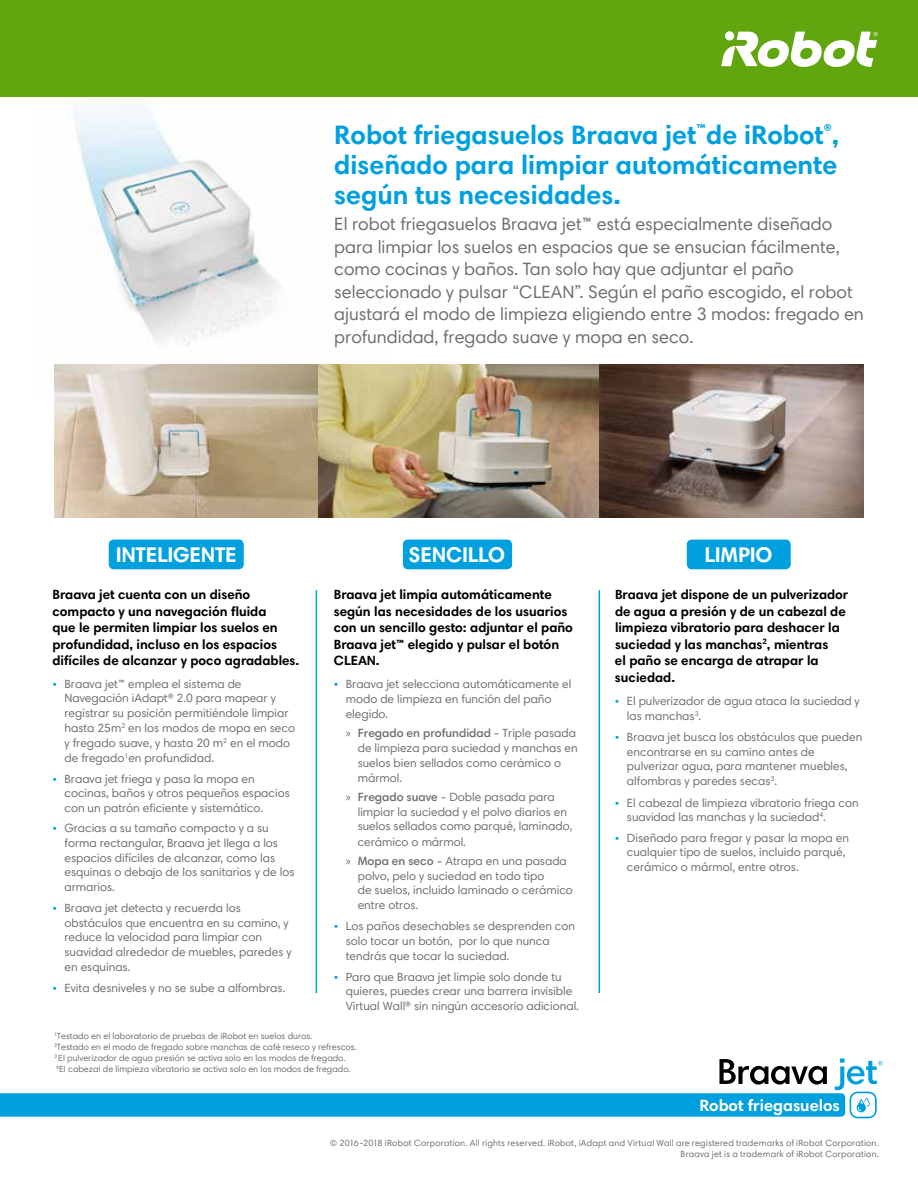
<style>
.page{position:relative;width:918px;height:1188px;background:#fff}
.page>*{position:absolute;margin:0;border:0;box-sizing:border-box;transform-origin:0 0}
.t1{font:700 27px/30px "Harmonia Sans Pro";color:#00a0df;text-align:justify}
.t2{font:700 21.45px "Harmonia Sans Pro";letter-spacing:-.01em;color:#fff}
.t3{font:18px/22.5px "Harmonia Sans Pro";color:#6d6e71}
.t4{font:700 16.5px "Harmonia Sans Pro";color:#fff}
.t5{font:700 13.5px/16.5px "Harmonia Sans Pro";color:#000}
.t6{font:12px/14.9px "Harmonia Sans Pro";color:#6d6e71}
.t7{font:9px/10.8px "Harmonia Sans Pro";color:#6d6e71}
.t8{font:9px/10.5px "Harmonia Sans Pro";letter-spacing:.02em;color:#6d6e71;text-align:right}
.s1{color:#00a0df}
.s2{font-family:"Myriad Pro"}
.s3{font-weight:600}
</style>
<div class="page">
<img style="left:73px;top:104px;width:206px;height:242px">
<div style="left:0;top:0;width:918px;height:97px;background:#61a60e"></div>
<img style="left:54px;top:364px;width:810px;height:154px">
<div style="left:109px;top:540px;width:135px;height:29px;background:#00a0df;border-radius:5px"></div>
<div style="left:403px;top:540px;width:109px;height:29px;background:#00a0df;border-radius:5px"></div>
<div style="left:687px;top:540px;width:104px;height:29px;background:#00a0df;border-radius:5px"></div>
<hr style="left:316px;top:590px;width:1px;height:403px;background:#00a0df">
<hr style="left:599px;top:590px;width:1px;height:403px;background:#00a0df">
<svg style="left:721px;top:32px;width:157px;height:35px"></svg>
<svg style="left:0;top:1058px;width:883px;height:60px"></svg>
<div style="left:740px;top:1095px;width:99px;height:20px;background:#00a0df"></div>
<h1 class="t1" style="left:334px;top:119px;width:507px">Robot friegasuelos Braava jet<sup>™</sup>de iRobot<sup>®</sup>, diseñado para limpiar automáticamente según tus necesidades.</h1>
<p class="t3" style="left:334px;top:213px;width:531px">El robot friegasuelos Braava jet™ está especialmente diseñado para limpiar los suelos en espacios que se ensucian fácilmente, como cocinas y baños. Tan solo hay que adjuntar el paño seleccionado y pulsar “CLEAN”. Según el paño escogido, el robot ajustará el modo de limpieza eligiendo entre 3 modos: fregado en profundidad, fregado suave y mopa en seco.</p>
<h2 class="t2" style="left:116px;top:541px;width:123px">INTELIGENTE</h2>
<p class="t5" style="left:52px;top:586px;width:248px">Braava jet cuenta con un diseño compacto y una navegación fluida<br>que le permiten limpiar los suelos en profundidad, incluso en los espacios difíciles de alcanzar y poco agradables.</p>
<p class="t6" style="left:64px;top:676px;width:232px;text-indent:-12px"><span class="s1">•</span> Braava jet™ emplea el sistema de Navegación iAdapt® 2.0 para mapear y registrar su posición permitiéndole limpiar hasta 25m<sup>2</sup> en los modos de mopa en seco y fregado suave, y hasta 20 m<sup>2</sup> en el modo de fregado<sup>1</sup>en profundidad.</p>
<p class="t6" style="left:64px;top:772px;width:227px;line-height:14.2px;text-indent:-12px"><span class="s1">•</span> Braava jet friega y pasa la mopa en cocinas, baños y otros pequeños espacios con un patrón eficiente y sistemático.</p>
<p class="t6" style="left:64px;top:820px;width:231px;text-indent:-12px"><span class="s1">•</span> Gracias a su tamaño compacto y a su forma rectangular, Braava jet llega a los espacios difíciles de alcanzar, como las esquinas o debajo de los sanitarios y de los armarios.</p>
<p class="t6" style="left:64px;top:900px;width:229px;text-indent:-12px"><span class="s1">•</span> Braava jet detecta y recuerda los obstáculos que encuentra en su camino, y reduce la velocidad para limpiar con suavidad alrededor de muebles, paredes y en esquinas.</p>
<p class="t6" style="left:52px;top:981px;width:234px"><span class="s1">•</span> Evita desniveles y no se sube a alfombras.</p>
<h2 class="t2" style="left:409px;top:541px;width:98px">SENCILLO</h2>
<p class="t5" style="left:334px;top:586px;width:241px">Braava jet limpia automáticamente según las necesidades de los usuarios con un sencillo gesto: adjuntar el paño<br>Braava jet™ elegido y pulsar el botón<br>CLEAN.</p>
<p class="t6" style="left:346px;top:677px;width:227px;text-indent:-12px"><span class="s1">•</span> Braava jet selecciona automáticamente el modo de limpieza en función del paño elegido.</p>
<p class="t6" style="left:358px;top:725px;width:222px;text-indent:-12px"><span class="s2">»</span> <span class="s3">Fregado en profundidad</span> - Triple pasada de limpieza para suciedad y manchas en suelos bien sellados como cerámico o mármol.</p>
<p class="t6" style="left:358px;top:789px;width:216px;text-indent:-12px"><span class="s2">»</span> <span class="s3">Fregado suave</span> - Doble pasada para limpiar la suciedad y el polvo diarios en suelos sellados como parqué, laminado, cerámico o mármol.</p>
<p class="t6" style="left:358px;top:853px;width:217px;text-indent:-12px"><span class="s2">»</span> <span class="s3">Mopa en seco</span> - Atrapa en una pasada polvo, pelo y suciedad en todo tipo<br>de suelos, incluido laminado o cerámico entre otros.</p>
<p class="t6" style="left:346px;top:919px;width:231px;text-indent:-12px"><span class="s1">•</span> Los paños desechables se desprenden con solo tocar un botón, por lo que nunca tendrás que tocar la suciedad.</p>
<p class="t6" style="left:346px;top:969px;width:235px;text-indent:-12px"><span class="s1">•</span> Para que Braava jet limpie solo donde tu quieres, puedes crear una barrera invisible<br>Virtual Wall® sin ningún accesorio adicional.</p>
<h2 class="t2" style="left:705px;top:541px;width:69px">LIMPIO</h2>
<p class="t5" style="left:615px;top:586px;width:235px">Braava jet dispone de un pulverizador de agua a presión y de un cabezal de limpieza vibratorio para deshacer la suciedad y las manchas<sup>2</sup>, mientras<br>el paño se encarga de atrapar la suciedad.</p>
<p class="t6" style="left:627px;top:693px;width:234px;text-indent:-12px"><span class="s1">•</span> El pulverizador de agua ataca la suciedad y las manchas<sup>3</sup>.</p>
<p class="t6" style="left:627px;top:729px;width:237px;text-indent:-12px"><span class="s1">•</span> Braava jet busca los obstáculos que pueden encontrarse en su camino antes de pulverizar agua, para mantener muebles, alfombras y paredes secas<sup>3</sup>.</p>
<p class="t6" style="left:627px;top:795px;width:233px;line-height:14.2px;text-indent:-12px"><span class="s1">•</span> El cabezal de limpieza vibratorio friega con suavidad las manchas y la suciedad<sup>4</sup>.</p>
<p class="t6" style="left:627px;top:830px;width:224px;text-indent:-12px"><span class="s1">•</span> Diseñado para fregar y pasar la mopa en cualquier tipo de suelos, incluido parqué, cerámico o mármol, entre otros.</p>
<p class="t7" style="left:54px;top:1031px;width:304px"><sup>1</sup>Testado en el laboratorio de pruebas de iRobot en suelos duros.<br><sup>2</sup>Testado en el modo de fregado sobre manchas de café reseco y refrescos.<br><sup>3</sup> El pulverizador de agua presión se activa solo en los modos de fregado.<br><sup>4</sup>El cabezal de limpieza vibratorio se activa solo en los modos de fregado.</p>
<h3 class="t4" style="left:700px;top:1095px;width:142px">Robot friegasuelos</h3>
<p class="t8" style="left:330px;top:1138px;width:551px">© 2016-2018 iRobot Corporation. All rights reserved. iRobot, iAdapt and Virtual Wall are registered trademarks of iRobot Corporation.<br>Braava jet is a trademark of iRobot Corporation.</p>
</div>
